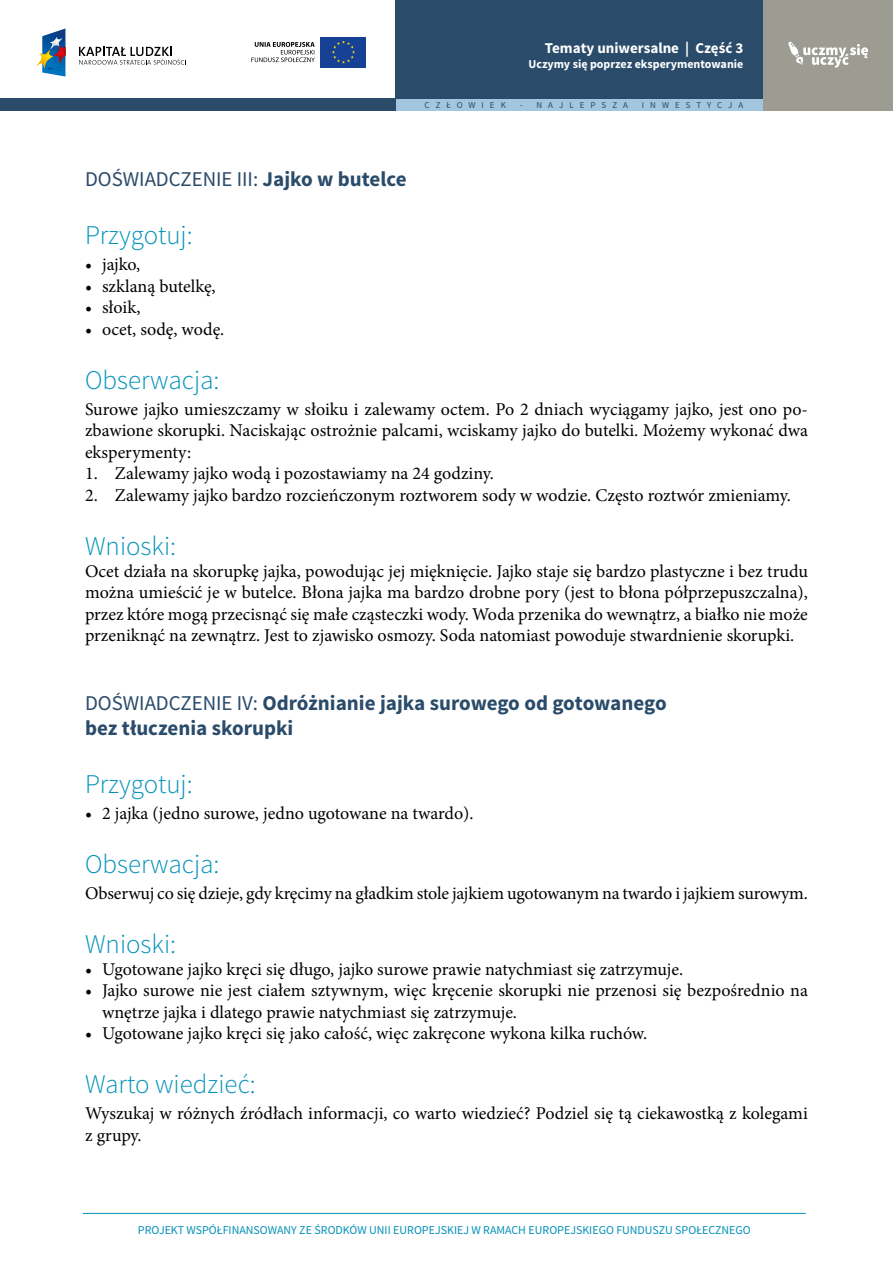
<style>
.page{position:relative;width:893px;height:1263px;background:#fff}
.page>*{position:absolute;margin:0;border:0;box-sizing:border-box;transform-origin:0 0}
.t1{font:300 27px "Source Sans Pro";color:#0592ba}
.t2{font:700 21px/25.2px "Source Sans Pro";color:#2a4b6a}
.t3{font:21px "Source Sans Pro";color:#2a4b6a}
.t4{font:18px/21.6px "Minion Pro";color:#000;text-align:justify}
.t5{font:700 15px "Source Sans Pro";color:#fff}
.t6{font:12px "Source Sans Pro";color:#0592ba}
.t7{font:700 12px "Source Sans Pro";color:#fff}
.t8{font:9px "Source Sans Pro";letter-spacing:.67em;color:#2a4b6a}
.s1{font-weight:700}
.s2{font-weight:400}
</style>
<div class="page">
<div style="left:395px;top:99px;width:368px;height:12px;background:#a2c6dd"></div>
<div style="left:0;top:99px;width:395px;height:12px;background:#2a4b6a"></div>
<div style="left:763px;top:0;width:130px;height:111px;background:#9d9c93"></div>
<div style="left:395px;top:0;width:368px;height:99px;background:#2a4b6a"></div>
<svg style="left:788px;top:42px;width:80px;height:26px"></svg>
<hr style="left:83px;top:1213px;width:723px;height:1px;background:#0592ba">
<svg style="left:79px;top:47px;width:107px;height:18px"></svg>
<svg style="left:36px;top:28px;width:29px;height:49px"></svg>
<div style="left:320px;top:37px;width:46px;height:30px;background:#164194"></div>
<svg style="left:332px;top:40px;width:23px;height:24px"></svg>
<svg style="left:251px;top:42px;width:64px;height:20px"></svg>
<p class="t5" style="left:545px;top:39px;width:200px">Tematy uniwersalne | Część 3</p>
<p class="t7" style="left:528px;top:56px;width:216px">Uczymy się poprzez eksperymentowanie</p>
<p class="t8" style="left:425px;top:100px;width:83px">CZŁOWIEK</p>
<p class="t8" style="left:520px;top:100px;width:110px">- NAJLEPSZA</p>
<p class="t8" style="left:642px;top:100px;width:103px">INWESTYCJA</p>
<p class="t3" style="left:85px;top:166px;width:323px">DOŚWIADCZENIE III: <span class="s1">Jajko w butelce</span></p>
<h1 class="t1" style="left:85px;top:219px;width:109px">Przygotuj:</h1>
<p class="t4" style="left:85px;top:253px;width:57px">• jajko,</p>
<p class="t4" style="left:85px;top:275px;width:132px">• szklaną butelkę,</p>
<p class="t4" style="left:85px;top:297px;width:57px">• słoik,</p>
<p class="t4" style="left:85px;top:318px;width:141px">• ocet, sodę, wodę.</p>
<h1 class="t1" style="left:85px;top:363px;width:136px">Obserwacja:</h1>
<p class="t4" style="left:85px;top:398px;width:724px">Surowe jajko umieszczamy w słoiku i zalewamy octem. Po 2 dniach wyciągamy jajko, jest ono po&shy;zbawione skorupki. Naciskając ostrożnie palcami, wciskamy jajko do butelki. Możemy wykonać dwa eksperymenty:</p>
<p class="t4" style="left:85px;top:463px;width:410px">1. Zalewamy jajko wodą i pozostawiamy na 24 godziny.</p>
<p class="t4" style="left:85px;top:485px;width:707px">2. Zalewamy jajko bardzo rozcieńczonym roztworem sody w wodzie. Często roztwór zmieniamy.</p>
<h1 class="t1" style="left:85px;top:530px;width:93px">Wnioski:</h1>
<p class="t4" style="left:85px;top:560px;width:724px">Ocet działa na skorupkę jajka, powodując jej mięknięcie. Jajko staje się bardzo plastyczne i bez trudu można umieścić je w butelce. Błona jajka ma bardzo drobne pory (jest to błona półprzepuszczalna), przez które mogą przecisnąć się małe cząsteczki wody. Woda przenika do wewnątrz, a białko nie może przeniknąć na zewnątrz. Jest to zjawisko osmozy. Soda natomiast powoduje stwardnienie skorupki.</p>
<p class="t2" style="left:85px;top:691px;width:583px"><span class="s2">DOŚWIADCZENIE IV:</span> Odróżnianie jajka surowego od gotowanego bez tłuczenia skorupki</p>
<h1 class="t1" style="left:85px;top:768px;width:109px">Przygotuj:</h1>
<p class="t4" style="left:85px;top:803px;width:390px">• 2 jajka (jedno surowe, jedno ugotowane na twardo).</p>
<h1 class="t1" style="left:85px;top:848px;width:136px">Obserwacja:</h1>
<p class="t4" style="left:85px;top:882px;width:724px">Obserwuj co się dzieje, gdy kręcimy na gładkim stole jajkiem ugotowanym na twardo i jajkiem surowym.</p>
<h1 class="t1" style="left:85px;top:928px;width:93px">Wnioski:</h1>
<p class="t4" style="left:85px;top:958px;width:600px">• Ugotowane jajko kręci się długo, jajko surowe prawie natychmiast się zatrzymuje.</p>
<p class="t4" style="left:102px;top:980px;width:707px;text-indent:-17px">• Jajko surowe nie jest ciałem sztywnym, więc kręcenie skorupki nie przenosi się bezpośrednio na wnętrze jajka i dlatego prawie natychmiast się zatrzymuje.</p>
<p class="t4" style="left:85px;top:1023px;width:564px">• Ugotowane jajko kręci się jako całość, więc zakręcone wykona kilka ruchów.</p>
<h1 class="t1" style="left:85px;top:1068px;width:172px">Warto wiedzieć:</h1>
<p class="t4" style="left:85px;top:1103px;width:724px">Wyszukaj w różnych źródłach informacji, co warto wiedzieć? Podziel się tą ciekawostką z kolegami z grupy.</p>
<p class="t6" style="left:138px;top:1222px;width:614px">PROJEKT WSPÓŁFINANSOWANY ZE ŚRODKÓW UNII EUROPEJSKIEJ W RAMACH EUROPEJSKIEGO FUNDUSZU SPOŁECZNEGO</p>
</div>
